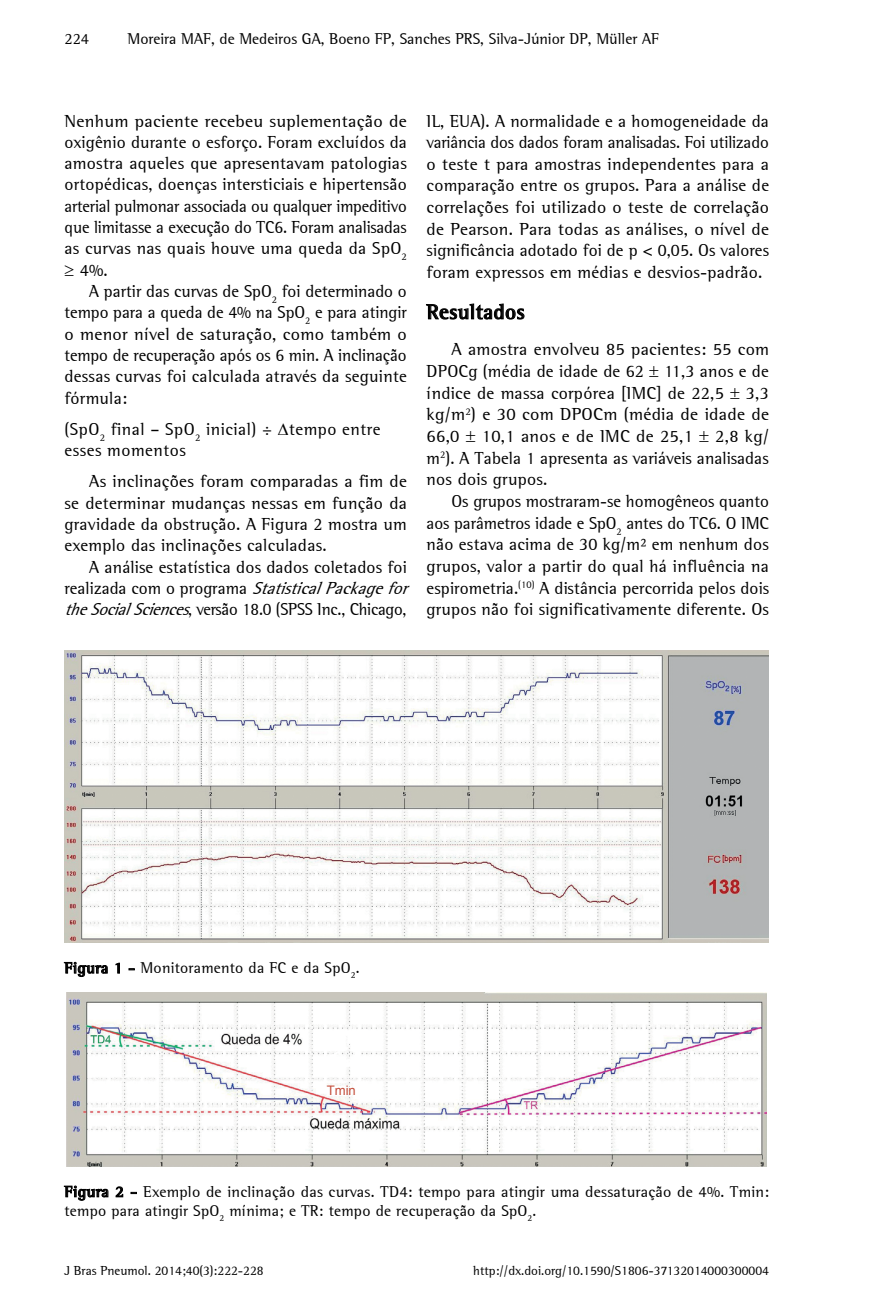
<style>
.page{position:relative;width:893px;height:1315px;background:#fff}
.page>*{position:absolute;margin:0;border:0;box-sizing:border-box;transform-origin:0 0}
.t1{font:700 21px "Libre Semi Serif S Si";letter-spacing:.015em;color:#000}
.t2{font:17.5px/21.7px "Libre Semi Serif S Si";letter-spacing:.015em;color:#000;text-align:justify}
.t3{font:15.75px/18.9px "Libre Semi Serif S Si";letter-spacing:.015em;color:#000}
.t4{font:13.12px "Libre Semi Serif S Si";color:#000}
.t5{font:13.12px "Arial";color:#c44e3b}
.s1{font-style:italic}
.s2{font-weight:700}
</style>
<div class="page">
<svg style="left:426px;top:304px;width:98px;height:15px"></svg>
<img style="left:64px;top:650px;width:705px;height:292px">
<img style="left:67px;top:992px;width:700px;height:174px">
<svg style="left:64px;top:962px;width:43px;height:14px"></svg>
<svg style="left:116px;top:963px;width:4px;height:10px"></svg>
<svg style="left:64px;top:1185px;width:44px;height:15px"></svg>
<svg style="left:116px;top:1186px;width:7px;height:11px"></svg>
<p class="t3" style="left:64px;top:29px;width:26px">224</p>
<p class="t3" style="left:127px;top:29px;width:533px">Moreira MAF, de Medeiros GA, Boeno FP, Sanches PRS, Silva-Júnior DP, Müller AF</p>
<p class="t2" style="left:64px;top:110px;width:344px">Nenhum paciente recebeu suplementação de oxigênio durante o esforço. Foram excluídos da amostra aqueles que apresentavam patologias ortopédicas, doenças intersticiais e hipertensão arterial pulmonar associada ou qualquer impeditivo que limitasse a execução do TC6. Foram analisadas as curvas nas quais houve uma queda da SpO<sub>2 </sub>≥ 4%.</p>
<p class="t2" style="left:64px;top:280px;width:344px;text-indent:25px">A partir das curvas de SpO<sub>2</sub> foi determinado o tempo para a queda de 4% na SpO<sub>2</sub> e para atingir o menor nível de saturação, como também o tempo de recuperação após os 6 min. A inclinação dessas curvas foi calculada através da seguinte fórmula:</p>
<p class="t2" style="left:64px;top:418px;width:318px">(SpO<sub>2</sub> final – SpO<sub>2</sub> inicial) ÷ tempo entre esses momentos</p>
<p class="t2" style="left:64px;top:471px;width:344px;text-indent:25px">As inclinações foram comparadas a fim de se determinar mudanças nessas em função da gravidade da obstrução. A Figura 2 mostra um exemplo das inclinações calculadas.</p>
<p class="t2" style="left:64px;top:556px;width:351px;text-align:left;text-indent:25px">A análise estatística dos dados coletados foi r e a l i z a d a c o m o p r o g r a m a <span class="s1">StatisticalPackagefor theSocialSciences</span>, versão 18.0 (SPSS Inc., Chicago,</p>
<p class="t2" style="left:427px;top:110px;width:344px">IL, EUA). A normalidade e a homogeneidade da variância dos dados foram analisadas. Foi utilizado o teste t para amostras independentes para a comparação entre os grupos. Para a análise de correlações foi utilizado o teste de correlação de Pearson. Para todas as análises, o nível de significância adotado foi de p &lt; 0,05. Os valores foram expressos em médias e desvios-padrão.</p>
<p class="t1" style="left:427px;top:299px;width:100px">Resultados</p>
<p class="t2" style="left:427px;top:338px;width:344px;text-indent:25px">A amostra envolveu 85 pacientes: 55 com DPOCg (média de idade de 62 11,3 anos e de índice de massa corpórea [IMC] de 22,5</p>
<p class="t2" style="left:427px;top:382px;width:344px;text-indent:319px">3,3 kg/m<sup>2</sup>) e 30 com DPOCm (média de idade de 66,0</p>
<p class="t2" style="left:427px;top:425px;width:344px;text-indent:289px">2,8 kg/ m<sup>2</sup>). A Tabela 1 apresenta as variáveis analisadas nos dois grupos.</p>
<p class="t2" style="left:427px;top:490px;width:344px;text-indent:25px">Os grupos mostraram-se homogêneos quanto aos parâmetros idade e SpO<sub>2</sub> antes do TC6. O IMC não estava acima de 30 kg/m² em nenhum dos grupos, valor a partir do qual há influência na espirometria.<sup>(10)</sup> A distância percorrida pelos dois grupos não foi significativamente diferente. Os</p>
<p class="t2" style="left:482px;top:425px;width:213px">10,1 anos e de IMC de 25,1</p>
<p class="t3" style="left:64px;top:958px;width:296px"><span class="s2">Figura 1 -</span> Monitoramento da FC e da SpO<sub>2</sub>.</p>
<p class="t5" style="left:327px;top:1082px;width:31px">Tmin</p>
<p class="t3" style="left:64px;top:1182px;width:706px"><span class="s2">Figura 2 -</span> Exemplo de inclinação das curvas. TD4: tempo para atingir uma dessaturação de 4%. Tmin: tempo para atingir SpO<sub>2</sub> mínima; e TR: tempo de recuperação da SpO<sub>2</sub>.</p>
<p class="t4" style="left:64px;top:1263px;width:201px">J Bras Pneumol. 2014;40(3):222-228</p>
<p class="t4" style="left:473px;top:1263px;width:297px">http://dx.doi.org/10.1590/S1806-37132014000300004</p>
</div>
